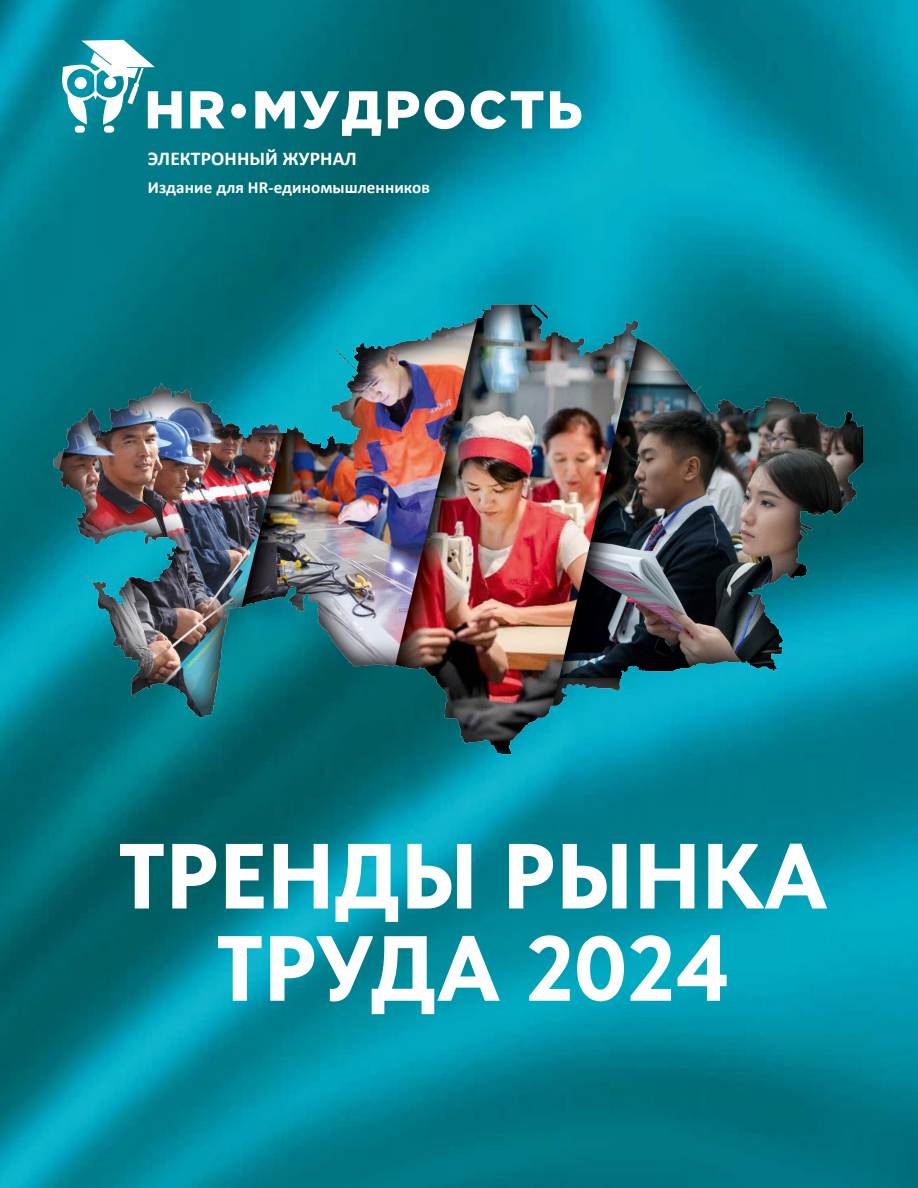
<style>
.page{position:relative;width:918px;height:1188px;background:#fff}
.page>*{position:absolute;margin:0;border:0;box-sizing:border-box;transform-origin:0 0}
.t1{font:800 92.25px/92.2px "Tilda Sans";color:#fff;text-align:center}
.t2{font:700 19.5px "Calibri";letter-spacing:.005em;color:#fff}
.t3{font:700 17.1px "Calibri";letter-spacing:.005em;color:#fff}
</style>
<div class="page">
<img style="left:0;top:0;width:918px;height:1188px">
<svg style="left:59px;top:40px;width:123px;height:93px"></svg>
<svg style="left:190px;top:91px;width:35px;height:37px"></svg>
<svg style="left:255px;top:91px;width:127px;height:45px"></svg>
<svg style="left:388px;top:91px;width:76px;height:38px"></svg>
<svg style="left:471px;top:91px;width:72px;height:38px"></svg>
<svg style="left:550px;top:91px;width:31px;height:37px"></svg>
<div style="left:231px;top:104px;width:15px;height:14px;background:#fff;border-radius:50%"></div>
<img style="left:0;top:267px;width:918px;height:571px">
<p class="t2" style="left:148px;top:145px;width:211px">ЭЛЕКТРОННЫЙ ЖУРНАЛ</p>
<p class="t3" style="left:148px;top:175px;width:284px">Издание для HR-единомышленников</p>
<h1 class="t1" style="left:118px;top:832px;width:711px">ТРЕНДЫ РЫНКА<br>ТРУДА 2024</h1>
</div>
